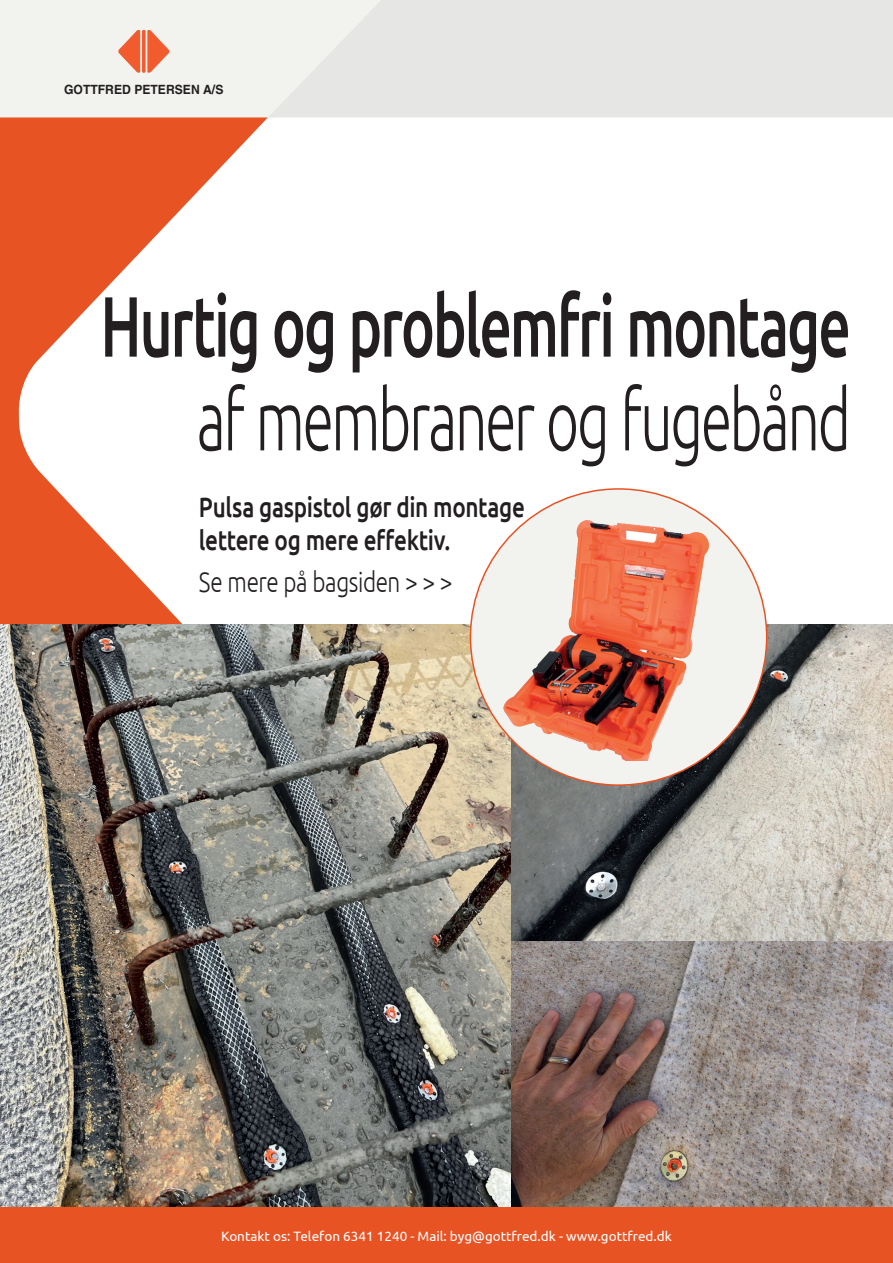
<style>
.page{position:relative;width:893px;height:1263px;background:#fff}
.page>*{position:absolute;margin:0;border:0;box-sizing:border-box;transform-origin:0 0}
.t1{font:500 85.5px "Ubuntu";letter-spacing:-.04em;color:#231f20;scale:.67 1}
.t2{font:300 85.5px "Ubuntu";letter-spacing:-.04em;color:#231f20;scale:.67 1}
.t3{font:500 28.2px/33px "Ubuntu";letter-spacing:-.015em;color:#231f20;scale:.8 1}
.t4{font:300 28.2px "Ubuntu";letter-spacing:-.015em;color:#231f20;scale:.8 1}
.t5{font:13.5px "Ubuntu";color:#fff}
.t6{font:700 12.75px "Helvetica";color:#231f20;scale:.95 1}
</style>
<div class="page">
<img style="left:0;top:624px;width:512px;height:584px">
<img style="left:512px;top:624px;width:381px;height:318px">
<img style="left:512px;top:942px;width:381px;height:266px">
<div style="left:0;top:0;width:268px;height:117px;background:#f2f2ef"></div>
<svg style="left:142px;top:30px;width:4px;height:43px"></svg>
<svg style="left:147px;top:30px;width:22px;height:43px"></svg>
<svg style="left:118px;top:30px;width:22px;height:43px"></svg>
<svg style="left:0;top:117px;width:268px;height:507px"></svg>
<div style="left:0;top:1208px;width:893px;height:55px;background:#e85324"></div>
<svg style="left:268px;top:0;width:625px;height:117px;background:#e7e7e5"></svg>
<div style="left:470px;top:489px;width:297px;height:296px;background:#f2f2ef;border-radius:50%"></div>
<img style="left:498px;top:500px;width:212px;height:261px">
<p class="t6" style="left:64px;top:82px;width:169px">GOTTFRED PETERSEN A/S</p>
<h1 class="t1" style="left:100px;top:272px;width:1121px">Hurtig og problemfri montage</h1>
<h1 class="t2" style="left:197px;top:368px;width:978px">af membraner og fugebånd</h1>
<h2 class="t3" style="left:199px;top:489px;width:409px">Pulsa gaspistol gør din montage lettere og mere effektiv.</h2>
<h2 class="t4" style="left:199px;top:565px;width:318px">Se mere på bagsiden &gt; &gt; &gt;</h2>
<p class="t5" style="left:221px;top:1228px;width:452px">Kontakt os: Telefon 6341 1240 - Mail: byg@gottfred.dk - www.gottfred.dk</p>
</div>
